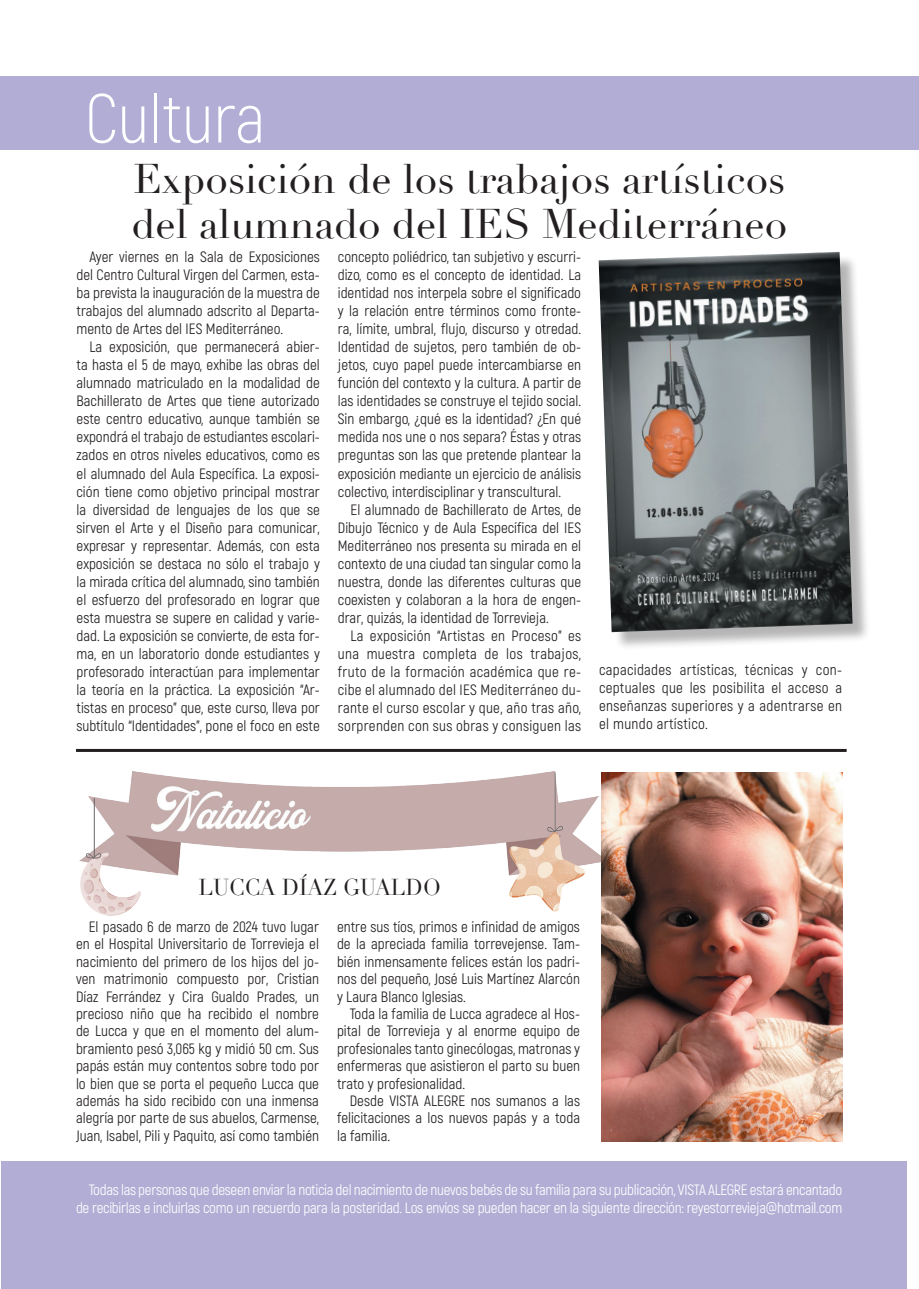
<style>
.page{position:relative;width:919px;height:1289px;background:#fff}
.page>*{position:absolute;margin:0;border:0;box-sizing:border-box;transform-origin:0 0}
.t1{font:300 69px "Akrobat";color:#fff}
.t2{font:40.5px "Didot";color:#231f20}
.t3{font:22.5px "Didot";color:#231f20;scale:.95 1}
.t4{font:15px/18px "Akrobat";color:#231f20;text-align:justify}
.t5{font:15px/18px "Akrobat";letter-spacing:-.02em;color:#fff;text-align:right}
</style>
<div class="page">
<img style="left:88px;top:771px;width:513px;height:105px">
<div style="left:0;top:77px;width:918px;height:73px;background:#b1add5"></div>
<div style="left:601px;top:255px;width:270px;height:395px;background:#231f20;opacity:.33"></div>
<img style="left:598px;top:252px;width:254px;height:380px">
<hr style="left:554px;top:772px;width:1px;height:57px;background:#666">
<svg style="left:80px;top:852px;width:61px;height:63px"></svg>
<hr style="left:94px;top:798px;width:1px;height:59px;background:#666">
<div style="left:1px;top:1161px;width:905px;height:127px;background:#b1add5"></div>
<img style="left:601px;top:772px;width:241px;height:369px">
<hr style="left:76px;top:749px;width:770px;height:3px;background:#231f20">
<svg style="left:509px;top:825px;width:76px;height:86px"></svg>
<p class="t1" style="left:85px;top:78px;width:182px">Cultura</p>
<p class="t2" style="left:133px;top:154px;width:653px">Exposición de los trabajos artísticos</p>
<p class="t2" style="left:131px;top:199px;width:657px">del alumnado del IES Mediterráneo</p>
<p class="t4" style="left:77px;top:248px;width:245px;text-indent:13px">Ayer viernes en la Sala de Exposiciones del Centro Cultural Virgen del Carmen, esta&shy;ba prevista la inauguración de la muestra de trabajos del alumnado adscrito al Departa&shy;mento de Artes del IES Mediterráneo.</p>
<p class="t4" style="left:77px;top:338px;width:245px;text-indent:13px">La exposición, que permanecerá abier&shy;ta hasta el 5 de mayo, exhibe las obras del alumnado matriculado en la modalidad de Bachillerato de Artes que tiene autorizado este centro educativo, aunque también se expondrá el trabajo de estudiantes escolari&shy;zados en otros niveles educativos, como es el alumnado del Aula Específica. La exposi&shy;ción tiene como objetivo principal mostrar la diversidad de lenguajes de los que se sirven el Arte y el Diseño para comunicar, expresar y representar. Además, con esta exposición se destaca no sólo el trabajo y la mirada crítica del alumnado, sino también el esfuerzo del profesorado en lograr que esta muestra se supere en calidad y varie&shy;dad. La exposición se convierte, de esta for&shy;ma, en un laboratorio donde estudiantes y profesorado interactúan para implementar la teoría en la práctica. La exposición “Ar&shy;tistas en proceso” que, este curso, lleva por subtítulo “Identidades”, pone el foco en este</p>
<p class="t4" style="left:338px;top:248px;width:245px">concepto poliédrico, tan subjetivo y escurri&shy;dizo, como es el concepto de identidad. La identidad nos interpela sobre el significado y la relación entre términos como fronte&shy;ra, límite, umbral, flujo, discurso y otredad.<br>Identidad de sujetos, pero también de ob&shy;jetos, cuyo papel puede intercambiarse en función del contexto y la cultura. A partir de las identidades se construye el tejido social.<br>Sin embargo, ¿qué es la identidad? ¿En qué medida nos une o nos separa? Éstas y otras preguntas son las que pretende plantear la exposición mediante un ejercicio de análisis colectivo, interdisciplinar y transcultural.</p>
<p class="t4" style="left:338px;top:500px;width:245px;text-indent:13px">El alumnado de Bachillerato de Artes, de Dibujo Técnico y de Aula Específica del IES Mediterráneo nos presenta su mirada en el contexto de una ciudad tan singular como la nuestra, donde las diferentes culturas que coexisten y colaboran a la hora de engen&shy;drar, quizás, la identidad de Torrevieja.</p>
<p class="t4" style="left:338px;top:626px;width:245px;text-indent:13px">La exposición “Artistas en Proceso” es una muestra completa de los trabajos, fruto de la formación académica que re&shy;cibe el alumnado del IES Mediterráneo du&shy;rante el curso escolar y que, año tras año, sorprenden con sus obras y consiguen las</p>
<p class="t4" style="left:599px;top:661px;width:244px">capacidades artísticas, técnicas y con&shy;ceptuales que les posibilita el acceso a enseñanzas superiores y a adentrarse en el mundo artístico.</p>
<p class="t3" style="left:198px;top:874px;width:257px">LUCCA DÍAZ GUALDO</p>
<p class="t4" style="left:76px;top:917px;width:244px;line-height:17.4px;text-indent:13px">El pasado 6 de marzo de 2024 tuvo lugar en el Hospital Universitario de Torrevieja el nacimiento del primero de los hijos del jo&shy;ven matrimonio compuesto por, Cristian Díaz Ferrández y Cira Gualdo Prades, un precioso niño que ha recibido el nombre de Lucca y que en el momento del alum&shy;bramiento pesó 3,065 kg y midió 50 cm. Sus papás están muy contentos sobre todo por lo bien que se porta el pequeño Lucca que además ha sido recibido con una inmensa alegría por parte de sus abuelos, Carmense, Juan, Isabel, Pili y Paquito, así como también</p>
<p class="t4" style="left:337px;top:917px;width:244px;line-height:17.4px">entre sus tíos, primos e infinidad de amigos de la apreciada familia torrevejense. Tam&shy;bién inmensamente felices están los padri&shy;nos del pequeño, José Luis Martínez Alarcón y Laura Blanco Iglesias.</p>
<p class="t4" style="left:337px;top:1004px;width:244px;line-height:17.4px;text-indent:13px">Toda la familia de Lucca agradece al Hos&shy;pital de Torrevieja y al enorme equipo de profesionales tanto ginecólogas, matronas y enfermeras que asistieron el parto su buen trato y profesionalidad.</p>
<p class="t4" style="left:337px;top:1091px;width:244px;line-height:17.4px;text-indent:13px">Desde VISTA ALEGRE nos sumanos a las felicitaciones a los nuevos papás y a toda la familia.</p>
<p class="t5" style="left:76px;top:1180px;width:767px">Todas las personas que deseen enviar la noticia del nacimiento de nuevos bebés de su familia para su publicación, VISTA ALEGRE estará encantado de recibirlas e incluirlas como un recuerdo para la posteridad. Los envíos se pueden hacer en la siguiente dirección: reyestorrevieja@hotmail.com</p>
</div>
